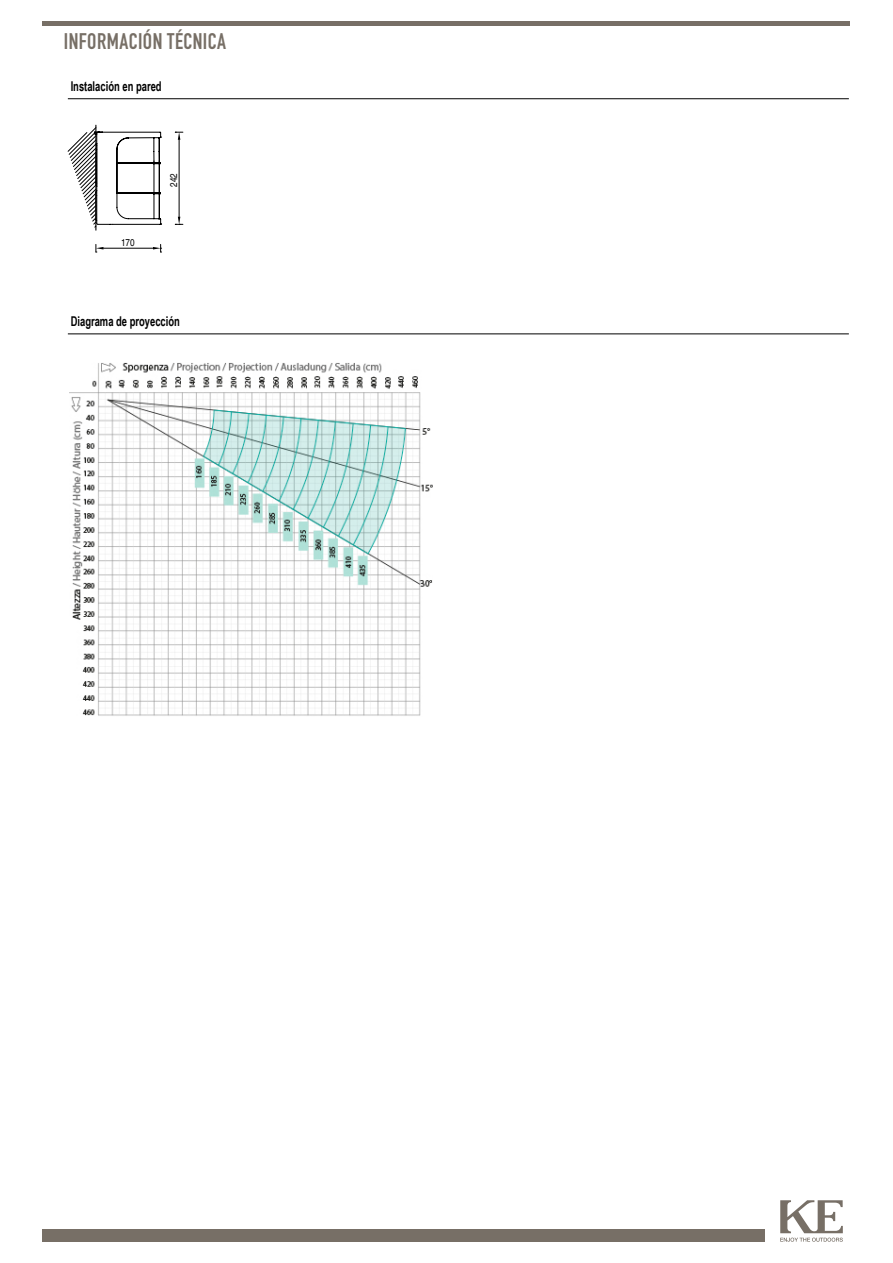
<style>
.page{position:relative;width:893px;height:1263px;background:#fff}
.page>*{position:absolute;margin:0;border:0;box-sizing:border-box;transform-origin:0 0}
.t1{font:22.2px "DIN Engschrift Std";letter-spacing:.02em;color:#776f66}
.t2{font:700 13.5px "Arial Narrow";color:#000;scale:.85 1}
.t3{font:condensed 9.9px "Nimbus San L";color:#000}
</style>
<div class="page">
<div style="left:43px;top:1229px;width:722px;height:13px;background:#776f66"></div>
<svg style="left:780px;top:1200px;width:63px;height:42px"></svg>
<div style="left:43px;top:21px;width:807px;height:5px;background:#776f66"></div>
<hr style="left:68px;top:98px;width:781px;height:1px;background:#000">
<hr style="left:179px;top:140px;width:1px;height:77px;background:#000">
<svg style="left:175px;top:132px;width:8px;height:8px"></svg>
<svg style="left:175px;top:217px;width:8px;height:8px"></svg>
<hr style="left:95px;top:125px;width:1px;height:105px;background:#000">
<svg style="left:68px;top:127px;width:94px;height:126px"></svg>
<hr style="left:68px;top:333px;width:781px;height:1px;background:#000">
<img style="left:69px;top:363px;width:364px;height:353px">
<h1 class="t1" style="left:64px;top:28px;width:164px">INFORMACIÓN TÉCNICA</h1>
<p class="t2" style="left:71px;top:76px;width:109px">Instalación en pared</p>
<p class="t3" style="left:121px;top:237px;width:15px">170</p>
<p class="t3" style="left:168px;top:187px;width:15px;rotate:-90deg">242</p>
<p class="t2" style="left:71px;top:311px;width:130px">Diagrama de proyección</p>
</div>
